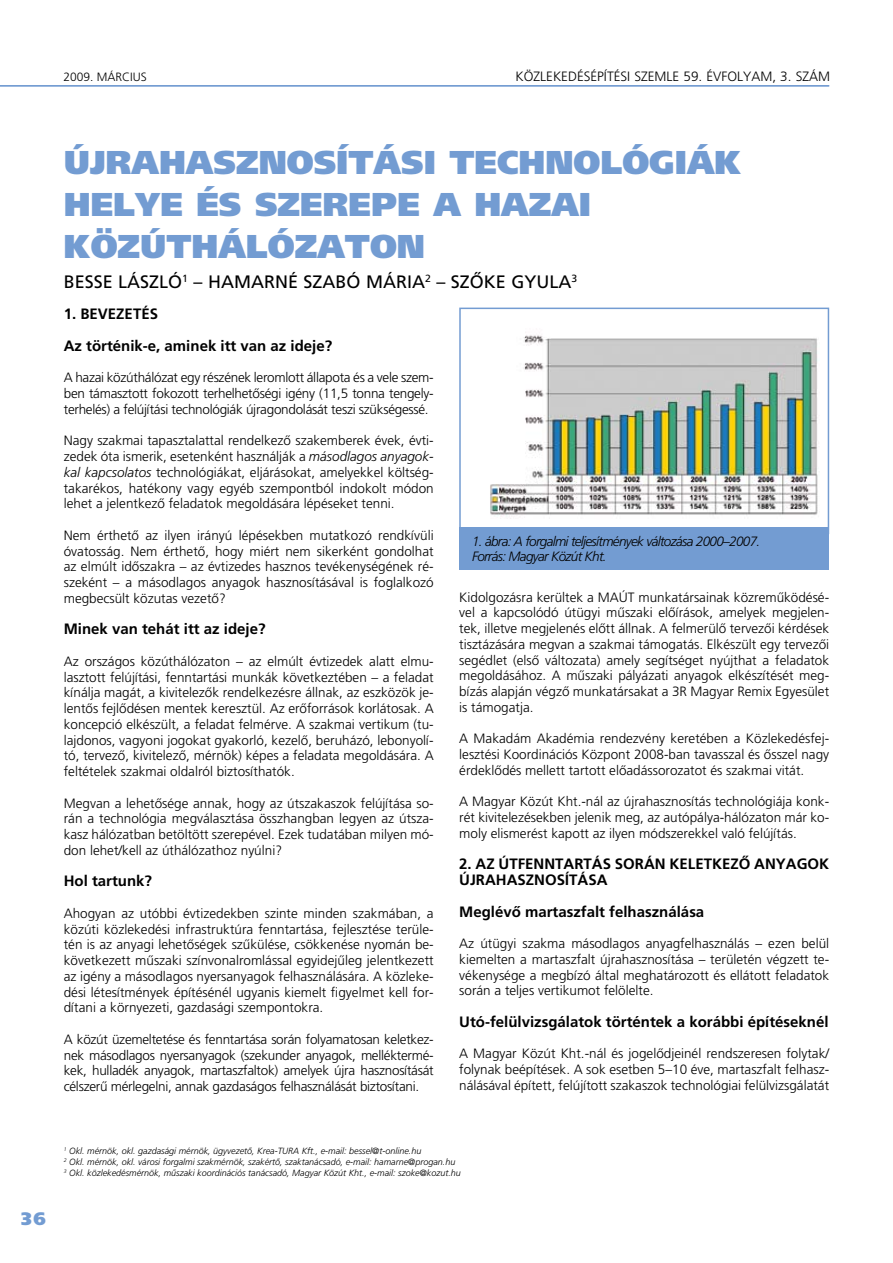
<style>
.page{position:relative;width:893px;height:1263px;background:#fff}
.page>*{position:absolute;margin:0;border:0;box-sizing:border-box;transform-origin:0 0}
.t1{font:900 33px/42px "Frutiger H";color:#739cd2}
.t2{font:18px "Frutiger H";color:#000}
.t3{font:900 18px "Frutiger H";color:#739cd2}
.t4{font:700 15px/31.5px "Frutiger H";color:#000}
.t5{font:300 13.5px/15.8px "Frutiger H";color:#000;text-align:justify}
.t6{font:italic 300 13.5px/15px "Frutiger H";letter-spacing:-.05em;color:#000}
.t7{font:300 12px "Frutiger H";color:#000}
.t8{font:italic 300 9px/10.8px "Frutiger H";color:#000}
.s1{font-style:italic}
</style>
<div class="page">
<hr style="left:0;top:85px;width:829px;height:2px;background:#739cd2">
<img style="left:490px;top:335px;width:328px;height:184px">
<div style="left:459px;top:308px;width:370px;height:226px;border:2px solid #739cd2"></div>
<div style="left:459px;top:527px;width:370px;height:43px;background:#739cd2"></div>
<p class="t7" style="left:63px;top:70px;width:85px">2009. MÁRCIUS</p>
<p class="t5" style="left:515px;top:69px;width:200px">KÖZLEKEDÉSÉPÍTÉSI SZEMLE 59. évfolyam</p>
<p class="t5" style="left:772px;top:69px;width:33px">, 3. szám</p>
<h1 class="t1" style="left:64px;top:141px;width:679px">ÚJRAHASZNOSÍTÁSI TECHNOLÓGIÁK<br>HELYE ÉS SZEREPE A HAZAI<br>KÖZÚTHÁLÓZATON</h1>
<h2 class="t2" style="left:64px;top:271px;width:515px">BESSE LÁSZLÓ<sup>1</sup> – HAMARNÉ SZABÓ MÁRIA<sup>2</sup> – SZÔKE GYULA<sup>3</sup></h2>
<p class="t4" style="left:64px;top:298px;width:270px">1. BEVEZETÉS<br>Az történik-e, aminek itt van az ideje?</p>
<p class="t5" style="left:64px;top:370px;width:371px">A hazai közúthálózat egy részének leromlott állapota és a vele szem&shy;ben támasztott fokozott terhelhetôségi igény (11,5 tonna tengely&shy;terhelés) a felújítási technológiák újragondolását teszi szükségessé.</p>
<p class="t5" style="left:64px;top:433px;width:371px">Nagy szakmai tapasztalattal rendelkezô szakemberek évek, évti&shy;zedek óta ismerik, esetenként használják a <span class="s1">másodlagos anyagok&shy;kal kapcsolatos</span> technológiákat, eljárásokat, amelyekkel költség&shy;takarékos, hatékony vagy egyéb szempontból indokolt módon lehet a jelentkezô feladatok megoldására lépéseket tenni.</p>
<p class="t5" style="left:64px;top:527px;width:371px">Nem érthetô az ilyen irányú lépésekben mutatkozó rendkívüli óvatosság. Nem érthetô, hogy miért nem sikerként gondolhat az elmúlt idôszakra – az évtizedes hasznos tevékenységének ré&shy;szeként – a másodlagos anyagok hasznosításával is foglalkozó megbecsült közutas vezetô?</p>
<p class="t4" style="left:64px;top:613px;width:203px">M inek van tehát itt az ideje?</p>
<p class="t5" style="left:64px;top:653px;width:371px">Az országos közúthálózaton – az elmúlt évtizedek alatt elmu&shy;lasztott felújítási, fenntartási munkák következtében – a feladat kínálja magát, a kivitelezôk rendelkezésre állnak, az eszközök je&shy;lentôs fejlôdésen mentek keresztül. Az erôforrások korlátosak. A koncepció elkészült, a feladat felmérve. A szakmai vertikum (tu&shy;lajdonos, vagyoni jogokat gyakorló, kezelô, beruházó, lebonyolí&shy;tó, tervezô, kivitelezô, mérnök) képes a feladata megoldására. A feltételek szakmai oldalról biztosíthatók.</p>
<p class="t5" style="left:64px;top:795px;width:371px">Megvan a lehetôsége annak, hogy az útszakaszok felújítása so&shy;rán a technológia megválasztása összhangban legyen az útsza&shy;kasz hálózatban betöltött szerepével. Ezek tudatában milyen mó&shy;don lehet/kell az úthálózathoz nyúlni?</p>
<p class="t4" style="left:64px;top:865px;width:90px">Hol tartunk?</p>
<p class="t5" style="left:64px;top:905px;width:371px">Ahogyan az utóbbi évtizedekben szinte minden szakmában, a közúti közlekedési infrastruktúra fenntartása, fejlesztése terüle&shy;tén is az anyagi lehetôségek szûkülése, csökkenése nyomán be&shy;következett mûszaki színvonalromlással egyidejûleg jelentkezett az igény a másodlagos nyersanyagok felhasználására. A közleke&shy;dési létesítmények építésénél ugyanis kiemelt figyelmet kell for&shy;dítani a környezeti, gazdasági szempontokra.</p>
<p class="t5" style="left:64px;top:1031px;width:371px">A közút üzemeltetése és fenntartása során folyamatosan keletkez&shy;nek másodlagos nyersanyagok (szekunder anyagok, melléktermé&shy;kek, hulladék anyagok, martaszfaltok) amelyek újra hasznosítását célszerû mérlegelni, annak gazdaságos felhasználását biztosítani.</p>
<p class="t6" style="left:472px;top:534px;width:290px">1. ábra: A forgalmi teljesítmények változása 2000–2007.<br>Forrás: Magyar Közút Kht.</p>
<p class="t5" style="left:459px;top:589px;width:371px">Kidolgozásra kerültek a MAÚT munkatársainak közremûködésé&shy;vel a kapcsolódó útügyi mûszaki elôírások, amelyek megjelen&shy;tek, illetve megjelenés elôtt állnak. A felmerülô tervezôi kérdések tisztázására megvan a szakmai támogatás. Elkészült egy tervezôi segédlet (elsô változata) amely segítséget nyújthat a feladatok megoldásához. A mûszaki pályázati anyagok elkészítését meg&shy;bízás alapján végzô munkatársakat a 3R Magyar Remix Egyesület is támogatja.</p>
<p class="t5" style="left:459px;top:731px;width:371px">A Makadám Akadémia rendezvény keretében a Közlekedésfej&shy;lesztési Koordinációs Központ 2008-ban tavasszal és ôsszel nagy érdeklôdés mellett tartott elôadássorozatot és szakmai vitát.</p>
<p class="t5" style="left:459px;top:794px;width:371px">A Magyar Közút Kht.-nál az újrahasznosítás technológiája konk&shy;rét kivitelezésekben jelenik meg, az autópálya-hálózaton már ko&shy;moly elismerést kapott az ilyen módszerekkel való felújítás.</p>
<p class="t4" style="left:459px;top:848px;width:77px">2. AZ ÚTFENNT</p>
<p class="t4" style="left:564px;top:848px;width:21px">ARTÁS</p>
<p class="t4" style="left:615px;top:848px;width:11px">SORÁN</p>
<p class="t4" style="left:669px;top:848px;width:10px">KELETKEZÔ</p>
<p class="t4" style="left:754px;top:848px;width:65px">ANYAGOK</p>
<p class="t4" style="left:459px;top:864px;width:68px">ÚJRAHASZNOSÍTÁS</p>
<p class="t4" style="left:459px;top:864px;width:247px;text-indent:138px">A<br>Meglévô martaszfalt felhasználása</p>
<p class="t5" style="left:459px;top:936px;width:371px">Az útügyi szakma másodlagos anyagfelhasználás – ezen belül kiemelten a martaszfalt újrahasznosítása – területén végzett te&shy;vékenysége a megbízó által meghatározott és ellátott feladatok során a teljes vertikumot felölelte.</p>
<p class="t4" style="left:459px;top:1006px;width:371px">Utó-felülvizsgálatok történtek a korábbi építéseknél</p>
<p class="t5" style="left:459px;top:1046px;width:371px">A Magyar Közút Kht.-nál és jogelôdjeinél rendszeresen folytak/ folynak beépítések. A sok esetben 5–10 éve, martaszfalt felhasz&shy;nálásával épített, felújított szakaszok technológiai felülvizsgálatát</p>
<h2 class="t3" style="left:21px;top:1208px;width:13px">36</h2>
<p class="t8" style="left:64px;top:1145px;width:399px"><sup>1</sup> Okl. mérnök, okl. gazdasági mérnök, ügyvezetô, Krea-TURA Kft., e-mail: bessel@t-online.hu<br><sup>2</sup> Okl. mérnök, okl. városi forgalmi szakmérnök, szakértô, szaktanácsadó, e-mail: hamarne@progan.hu<br><sup>3</sup> Okl. közlekedésmérnök, mûszaki koordinációs tanácsadó, Magyar Közút Kht., e-mail: szoke@kozut.hu</p>
</div>
